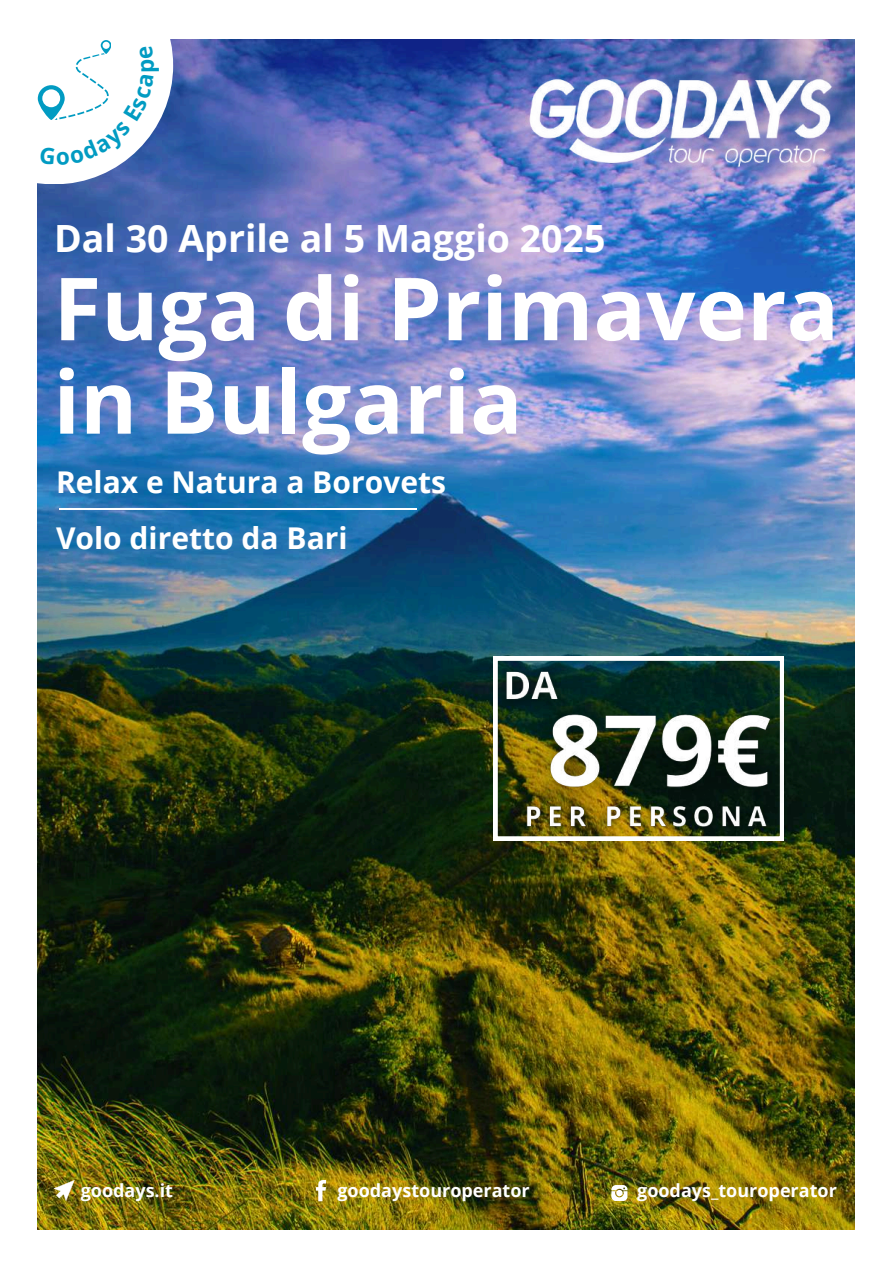
<style>
.page{position:relative;width:894px;height:1264px;background:#fff}
.page>*{position:absolute;margin:0;border:0;box-sizing:border-box;transform-origin:0 0}
.t1{font:700 87px/93.3px "Open Sans";color:#fff}
.t2{font:700 37.5px "Open Sans";color:#fff}
.t3{font:700 30px "Open Sans";color:#fff}
.t4{font:700 22.5px "Open Sans";color:#019bc2}
.t5{font:700 18px "Open Sans";color:#fff}
</style>
<div class="page">
<img style="left:38px;top:40px;width:815px;height:1189px">
<div style="left:0;top:0;width:173px;height:184px;background:#fff"></div>
<img style="left:507px;top:39px;width:346px;height:206px">
<svg style="left:53px;top:1179px;width:22px;height:22px"></svg>
<svg style="left:316px;top:1179px;width:10px;height:22px"></svg>
<svg style="left:611px;top:1184px;width:16px;height:16px"></svg>
<hr style="left:60px;top:508px;width:356px;height:1px;background:#fff">
<svg style="left:493px;top:656px;width:290px;height:184px"></svg>
<img style="left:508px;top:675px;width:303px;height:158px">
<img style="left:488px;top:655px;width:87px;height:63px">
<img style="left:513px;top:792px;width:267px;height:49px">
<svg style="left:38px;top:40px;width:116px;height:125px"></svg>
<p class="t4" style="left:130px;top:73px;width:16px;rotate:-90deg">p</p>
<h2 class="t2" style="left:54px;top:212px;width:552px">Dal 30 Aprile al 5 Maggio 2025</h2>
<h1 class="t1" style="left:53px;top:260px;width:786px">Fuga di Primavera in Bulgaria</h1>
<h3 class="t3" style="left:56px;top:461px;width:391px">Relax e Natura a Borovets</h3>
<h3 class="t3" style="left:56px;top:516px;width:293px">Volo diretto da Bari</h3>
<p class="t5" style="left:81px;top:1177px;width:94px">goodays.it</p>
<p class="t5" style="left:337px;top:1177px;width:194px">goodaystouroperator</p>
<p class="t5" style="left:637px;top:1177px;width:201px">goodays_touroperator</p>
</div>
